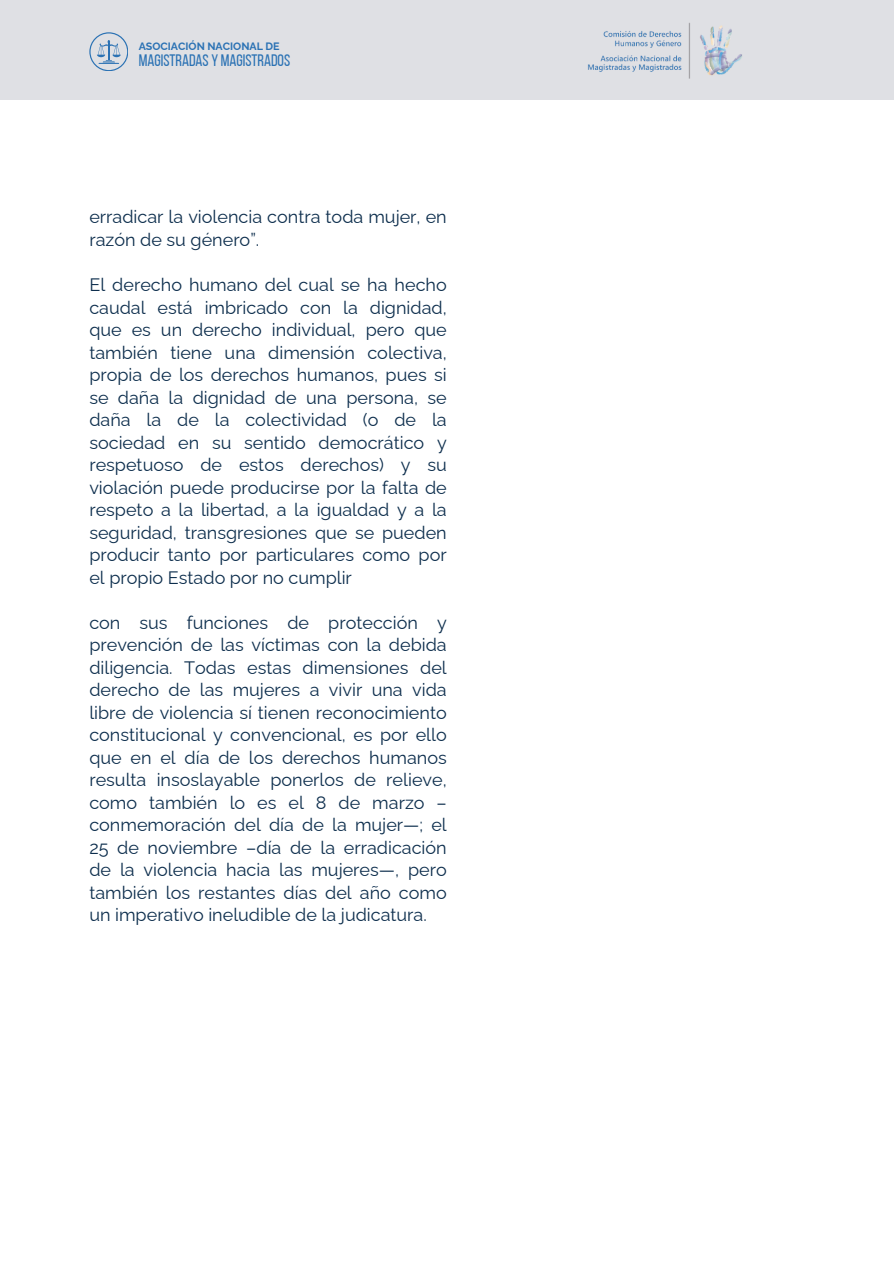
<style>
.page{position:relative;width:894px;height:1264px;background:#fff}
.page>*{position:absolute;margin:0;border:0;box-sizing:border-box;transform-origin:0 0}
.t1{font:18px/22.5px "Raleway";color:#0d2e4d;text-align:justify}
.t2{font:16.65px "Bebas Neue";color:#2b72b4}
.t3{font:700 10.65px "Raleway";color:#2b72b4}
</style>
<div class="page">
<div style="left:0;top:0;width:893px;height:99px;background:#dfe0e4"></div>
<img style="left:588px;top:22px;width:154px;height:57px">
<svg style="left:89px;top:32px;width:39px;height:39px"></svg>
<p class="t3" style="left:139px;top:40px;width:142px">ASOCIACIÓN NACIONAL DE</p>
<p class="t2" style="left:139px;top:53px;width:153px">MAGISTRADAS Y MAGISTRADOS</p>
<p class="t1" style="left:89px;top:206px;width:359px">erradicar la violencia contra toda mujer, en razón de su género”.</p>
<h1 class="t1" style="left:89px;top:273px;width:359px">El derecho humano del cual se ha hecho caudal está imbricado con la dignidad, que es un derecho individual, pero que también tiene una dimensión colectiva, propia de los derechos humanos, pues si se daña la dignidad de una persona, se daña la de la colectividad (o de la sociedad en su sentido democrático y respetuoso de estos derechos) y su violación puede producirse por la falta de respeto a la libertad, a la igualdad y a la seguridad, transgresiones que se pueden producir tanto por particulares como por el propio Estado por no cumplir</h1>
<p class="t1" style="left:89px;top:611px;width:359px">con sus funciones de protección y prevención de las víctimas con la debida diligencia. Todas estas dimensiones del derecho de las mujeres a vivir una vida libre de violencia sí tienen reconocimiento constitucional y convencional, es por ello que en el día de los derechos humanos resulta insoslayable ponerlos de relieve, como también lo es el 8 de marzo – conmemoración del día de la mujer—; el 25 de noviembre –día de la erradicación de la violencia hacia las mujeres—, pero también los restantes días del año como un imperativo ineludible de la judicatura.</p>
</div>
